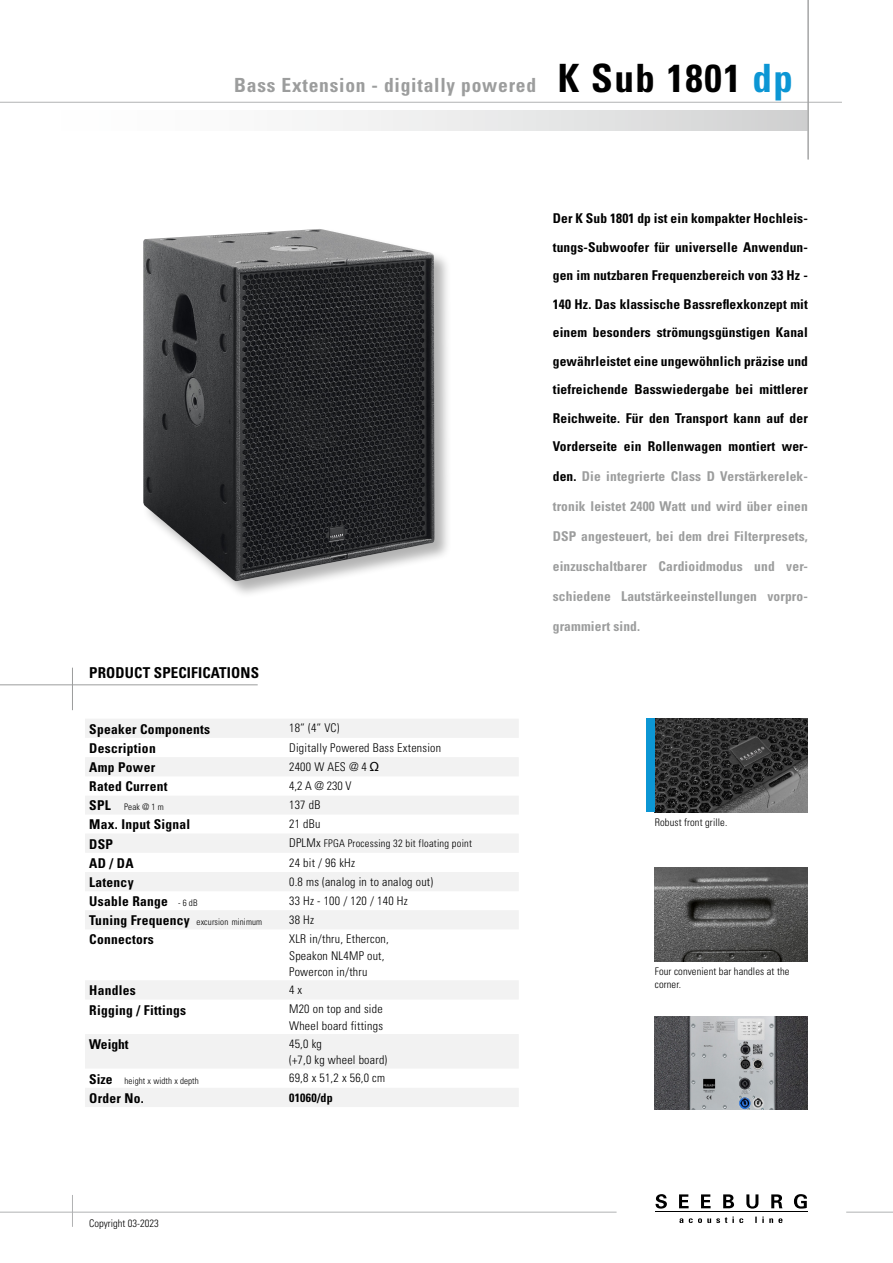
<style>
.page{position:relative;width:893px;height:1263px;background:#fff}
.page>*{position:absolute;margin:0;border:0;box-sizing:border-box;transform-origin:0 0}
.t1{font:700 condensed 39px "Univers LT";letter-spacing:.04em;color:#000}
.t2{font:700 condensed 19.5px "Univers LT";letter-spacing:.04em;color:#9c9d9d}
.t3{font:700 condensed 15px "Univers LT";letter-spacing:.01em;color:#000}
.t4{font:700 condensed 13.5px/28.5px "Univers LT";letter-spacing:.02em;color:#000;text-align:justify}
.t5{font:700 condensed 13.5px "Univers LT";letter-spacing:.01em;color:#9c9d9d}
.t6{font:700 condensed 13.5px "Univers";letter-spacing:.02em;color:#000}
.t7{font:300 condensed 12px/16.5px "Univers LT";letter-spacing:.02em;color:#000}
.t8{font:300 condensed 12px/16.5px "Univers";letter-spacing:.02em;color:#000}
.t9{font:700 condensed 12px "Univers LT";letter-spacing:.02em;color:#000}
.t10{font:300 condensed 10.5px/13.5px "Univers";letter-spacing:.01em;color:#000}
.t11{font:300 condensed 10.5px "Univers LT";letter-spacing:.02em;color:#000}
.t12{font:300 condensed 10.5px "Univers LT";color:#000}
.t13{font:300 condensed 9px "Univers LT";letter-spacing:.01em;color:#000}
.t14{font:300 condensed 9px "Univers";color:#000}
.s1{color:#0c96d4}
.s2{font-family:"Univers LT"}
.s3{font-family:"Futura";font-weight:500}
.s4{font-weight:700;font-size:13.5px}
.s5{font-size:12px}
.s6{font-family:"Univers LT";font-weight:300;font-size:9px}
.s7{color:#000}
</style>
<div class="page">
<hr style="left:0;top:102px;width:842px;height:1px;background:#b1b2b3">
<div style="left:0;top:111px;width:808px;height:19px;background:linear-gradient(to right,#fff,#d4d5d5)"></div>
<hr style="left:808px;top:0;width:1px;height:159px;background:#9c9d9d">
<hr style="left:0;top:684px;width:258px;height:1px;background:#9c9d9d">
<hr style="left:72px;top:668px;width:1px;height:42px;background:#9c9d9d">
<hr style="left:0;top:1212px;width:617px;height:1px;background:#b1b2b3">
<hr style="left:846px;top:1212px;width:47px;height:1px;background:#b1b2b3">
<hr style="left:655px;top:1211px;width:152px;height:1px;background:#000">
<svg style="left:679px;top:1216px;width:103px;height:7px"></svg>
<svg style="left:655px;top:1194px;width:12px;height:14px"></svg>
<svg style="left:679px;top:1194px;width:10px;height:14px"></svg>
<svg style="left:701px;top:1194px;width:10px;height:14px"></svg>
<svg style="left:723px;top:1194px;width:11px;height:14px"></svg>
<svg style="left:746px;top:1194px;width:12px;height:14px"></svg>
<svg style="left:771px;top:1194px;width:11px;height:14px"></svg>
<svg style="left:794px;top:1194px;width:13px;height:14px"></svg>
<hr style="left:72px;top:1195px;width:1px;height:32px;background:#b1b2b3">
<div style="left:142px;top:228px;width:310px;height:371px;background:#000;opacity:.3"></div>
<img style="left:143px;top:229px;width:291px;height:352px">
<svg style="left:85px;top:719px;width:434px;height:388px"></svg>
<img style="left:655px;top:867px;width:153px;height:94px">
<img style="left:655px;top:719px;width:153px;height:93px">
<img style="left:655px;top:1016px;width:153px;height:94px">
<div style="left:646px;top:719px;width:9px;height:93px;background:#0c96d4"></div>
<h2 class="t2" style="left:234px;top:73px;width:303px">Bass Extension - digitally powered</h2>
<h1 class="t1" style="left:558px;top:54px;width:237px">K Sub 1801 <span class="s1">dp</span></h1>
<p class="t3" style="left:89px;top:664px;width:171px">PRODUCT SPECIFICATIONS</p>
<p class="t4" style="left:89px;top:714px;width:122px">Speaker Components</p>
<p class="t7" style="left:289px;top:720px;width:52px">18“ (4“ VC)</p>
<p class="t4" style="left:89px;top:734px;width:68px">Description</p>
<p class="t7" style="left:289px;top:739px;width:154px">Digitally Powered Bass Extension</p>
<p class="t4" style="left:89px;top:753px;width:67px">Amp Power</p>
<p class="t8" style="left:289px;top:759px;width:91px">2400 W AES @ <span class="s2">4</span> <span class="s3">Ω</span></p>
<p class="t4" style="left:89px;top:772px;width:80px">Rated Current</p>
<p class="t7" style="left:289px;top:778px;width:64px">4,2 A @ 230 V</p>
<p class="t14" style="left:89px;top:802px;width:76px"><span class="s4">SPL</span> Peak @ 1 m</p>
<p class="t7" style="left:289px;top:797px;width:33px">137 dB</p>
<p class="t6" style="left:89px;top:816px;width:103px">Max. Input Signal</p>
<p class="t7" style="left:289px;top:816px;width:33px">21 dBu</p>
<p class="t4" style="left:89px;top:829px;width:25px">DSP</p>
<p class="t11" style="left:289px;top:837px;width:184px"><span class="s5">DPLMx</span> FPGA Processing 32 bit floating point</p>
<p class="t4" style="left:89px;top:849px;width:46px">AD / DA</p>
<p class="t7" style="left:289px;top:854px;width:67px">24 bit / 96 kHz</p>
<p class="t4" style="left:89px;top:868px;width:46px">Latency</p>
<p class="t7" style="left:289px;top:873px;width:146px">0.8 ms (analog in to analog out)</p>
<p class="t6" style="left:89px;top:893px;width:110px">Usable Range <span class="s6">- 6 dB</span></p>
<p class="t7" style="left:289px;top:892px;width:120px">33 Hz - 100 / 120 / 140 Hz</p>
<p class="t13" style="left:89px;top:916px;width:174px"><span class="s4">Tuning Frequency</span> excursion minimum</p>
<p class="t7" style="left:289px;top:911px;width:26px">38 Hz</p>
<p class="t4" style="left:89px;top:925px;width:66px">Connectors</p>
<p class="t8" style="left:289px;top:930px;width:101px">XLR in/thru, Ethercon,<br>Speakon NL4MP out,<br>Powercon in/thru</p>
<p class="t4" style="left:89px;top:976px;width:48px">Handles</p>
<p class="t7" style="left:289px;top:981px;width:15px">4 x</p>
<p class="t4" style="left:89px;top:995px;width:98px">Rigging / Fittings</p>
<p class="t7" style="left:289px;top:1001px;width:95px">M20 on top and side<br>Wheel board fittings</p>
<p class="t4" style="left:89px;top:1030px;width:41px">Weight</p>
<p class="t7" style="left:289px;top:1035px;width:100px">45,0 kg<br>(+7,0 kg wheel board)</p>
<p class="t13" style="left:89px;top:1075px;width:111px"><span class="s4">Size</span> height x width x depth</p>
<p class="t7" style="left:289px;top:1070px;width:98px">69,8 x 51,2 x 56,0 cm</p>
<p class="t4" style="left:89px;top:1084px;width:56px">Order No.</p>
<p class="t9" style="left:289px;top:1090px;width:45px">01060/dp</p>
<p class="t4" style="left:553px;top:204px;width:257px">Der K Sub 1801 dp ist ein kompakter Hochleis&shy;tungs-Subwoofer für universelle Anwendun&shy;gen im nutzbaren Frequenzbereich von 33 Hz - 140 Hz. Das klassische Bassreflexkonzept mit einem besonders strömungsgünstigen Kanal gewährleistet eine ungewöhnlich präzise und tiefreichende Basswiedergabe bei mittlerer Reichweite. Für den Transport kann auf der Vorderseite ein Rollenwagen montiert wer-</p>
<p class="t5" style="left:553px;top:468px;width:257px"><span class="s7">den.</span> Die integrierte Class D Verstärkerelek-</p>
<p class="t5" style="left:553px;top:498px;width:257px">tronik leistet 2400 Watt und wird über einen</p>
<p class="t5" style="left:553px;top:528px;width:257px">DSP angesteuert, bei dem drei Filterpresets,</p>
<p class="t5" style="left:553px;top:558px;width:257px">einzuschaltbarer Cardioidmodus und ver-</p>
<p class="t5" style="left:553px;top:588px;width:257px">schiedene Lautstärkeeinstellungen vorpro-</p>
<p class="t5" style="left:553px;top:618px;width:89px">grammiert sind.</p>
<p class="t10" style="left:655px;top:815px;width:74px">Robust front grille.</p>
<p class="t10" style="left:655px;top:964px;width:136px">Four convenient bar handles at the corner.</p>
<p class="t12" style="left:89px;top:1217px;width:71px">Copyright 03-2023</p>
</div>
